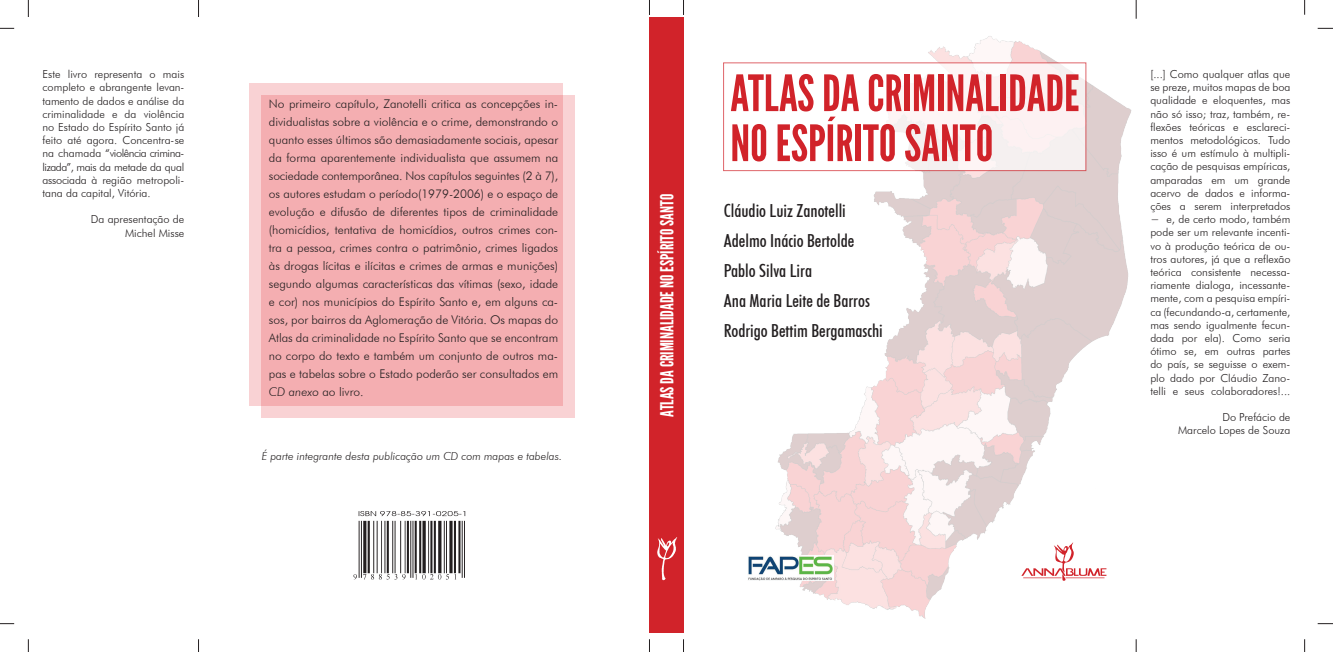
<style>
.page{position:relative;width:1333px;height:652px;background:#fff}
.page>*{position:absolute;margin:0;border:0;box-sizing:border-box;transform-origin:0 0}
.t1{font:50px "League Gothic";color:#d1232a}
.t2{font:500 condensed 18px "Futura BT";color:#231f20}
.t3{font:18px "League Gothic";color:#fff}
.t4{font:300 12px/18px "Futura BT";color:#231f20;text-align:justify}
.t5{font:300 11px/13.2px "Futura BT";color:#231f20;text-align:justify}
.t6{font:italic 300 11px "Futura BT";color:#231f20}
.s1{font-style:italic}
</style>
<div class="page">
<img style="left:764px;top:36px;width:368px;height:583px">
<div style="left:249px;top:83px;width:313px;height:322px;background:#f9d2d4"></div>
<svg style="left:261px;top:95px;width:314px;height:323px;background:#f4b0b3"></svg>
<img style="left:1020px;top:543px;width:86px;height:38px">
<img style="left:748px;top:556px;width:85px;height:25px">
<img style="left:353px;top:511px;width:113px;height:69px">
<div style="left:723px;top:62px;width:363px;height:109px;background:#fff"></div>
<div style="left:649px;top:17px;width:34px;height:616px;background:#d1232a"></div>
<img style="left:657px;top:537px;width:20px;height:44px">
<svg style="left:649px;top:0;width:1px;height:15px"></svg>
<svg style="left:683px;top:0;width:1px;height:15px"></svg>
<svg style="left:1135px;top:0;width:1px;height:19px"></svg>
<svg style="left:1317px;top:28px;width:15px;height:1px"></svg>
<svg style="left:1317px;top:623px;width:15px;height:1px"></svg>
<svg style="left:1135px;top:639px;width:1px;height:13px"></svg>
<svg style="left:683px;top:639px;width:1px;height:13px"></svg>
<svg style="left:649px;top:639px;width:1px;height:13px"></svg>
<svg style="left:198px;top:639px;width:1px;height:13px"></svg>
<svg style="left:28px;top:639px;width:1px;height:13px"></svg>
<svg style="left:0;top:623px;width:14px;height:1px"></svg>
<svg style="left:0;top:28px;width:14px;height:1px"></svg>
<svg style="left:28px;top:0;width:1px;height:17px"></svg>
<svg style="left:198px;top:0;width:1px;height:17px"></svg>
<p class="t5" style="left:43px;top:68px;width:143px">Este livro representa o mais completo e abrangente levan&shy;tamento de dados e análise da criminalidade e da violência no Estado do Espírito Santo já feito até agora. Concentra-se na chamada “violência crimina&shy;lizada”, mais da metade da qual associada à região metropoli&shy;tana da capital, Vitória.</p>
<p class="t5" style="left:91px;top:213px;width:95px">Da apresentação de</p>
<p class="t5" style="left:125px;top:226px;width:61px">Michel Misse</p>
<p class="t4" style="left:269px;top:94px;width:291px">No primeiro capítulo, Zanotelli critica as concepções in&shy;dividualistas sobre a violência e o crime, demonstrando o quanto esses últimos são demasiadamente sociais, apesar da forma aparentemente individualista que assumem na sociedade contemporânea. Nos capítulos seguintes (2 à 7), os autores estudam o período(1979-2006) e o espaço de evolução e difusão de diferentes tipos de criminalidade (homicídios, tentativa de homicídios, outros crimes con&shy;tra a pessoa, crimes contra o patrimônio, crimes ligados às drogas lícitas e ilícitas e crimes de armas e munições) segundo algumas características das vítimas (sexo, idade e cor) nos municípios do Espírito Santo e, em alguns ca&shy;sos, por bairros da Aglomeração de Vitória. Os mapas do Atlas da criminalidade no Espírito Santo que se encontram no corpo do texto e também um conjunto de outros ma&shy;pas e tabelas sobre o Estado poderão ser consultados em <span class="s1">CD anexo</span> ao livro.</p>
<p class="t6" style="left:262px;top:449px;width:302px">É parte integrante desta publicação um CD com mapas e tabelas.</p>
<p class="t3" style="left:657px;top:417px;width:224px;rotate:-90deg">ATLAS DA CRIMINALIDADE NO ESPÍRITO SANTO</p>
<p class="t1" style="left:730px;top:65px;width:350px">ATLAS DA CRIMINALIDADE</p>
<p class="t1" style="left:730px;top:115px;width:264px">NO ESPÍRITO SANTO</p>
<p class="t2" style="left:724px;top:199px;width:123px">Cláudio Luiz Zanotelli</p>
<p class="t2" style="left:724px;top:229px;width:132px">Adelmo Inácio Bertolde</p>
<p class="t2" style="left:724px;top:259px;width:90px">Pablo Silva Lira</p>
<p class="t2" style="left:724px;top:289px;width:147px">Ana Maria Leite de Barros</p>
<p class="t2" style="left:724px;top:319px;width:160px">Rodrigo Bettim Bergamaschi</p>
<p class="t5" style="left:1150px;top:67px;width:142px">[...] Como qualquer atlas que se preze, muitos mapas de boa qualidade e eloquentes, mas não só isso; traz, também, re&shy;flexões teóricas e esclareci&shy;mentos metodológicos. Tudo isso é um estímulo à multipli&shy;cação de pesquisas empíricas, amparadas em um grande acervo de dados e informa&shy;ções a serem interpretados − e, de certo modo, também pode ser um relevante incenti&shy;vo à produção teórica de ou&shy;tros autores, já que a reflexão teórica consistente necessa&shy;riamente dialoga, incessante&shy;mente, com a pesquisa empíri&shy;ca (fecundando-a, certamente, mas sendo igualmente fecun&shy;dada por ela). Como seria ótimo se, em outras partes do país, se seguisse o exem&shy;plo dado por Cláudio Zano&shy;telli e seus colaboradores!...</p>
<p class="t5" style="left:1222px;top:411px;width:70px">Do Prefácio de</p>
<p class="t5" style="left:1177px;top:424px;width:114px">Marcelo Lopes de Souza</p>
</div>
